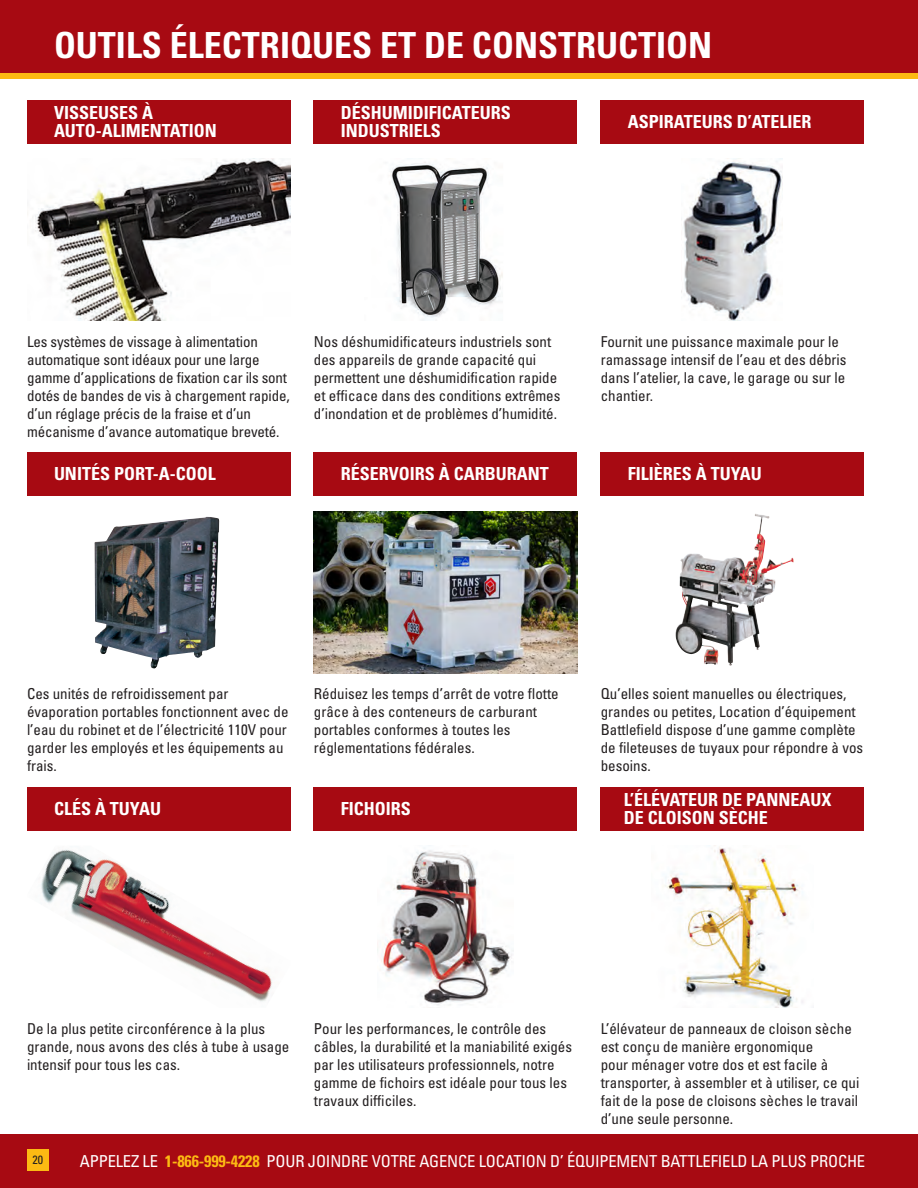
<style>
.page{position:relative;width:918px;height:1188px;background:#fff}
.page>*{position:absolute;margin:0;border:0;box-sizing:border-box;transform-origin:0 0}
.t1{font:700 condensed 36px "Univers LT Std";color:#fff}
.t2{font:700 condensed 18px/18px "Univers LT Std";color:#fff}
.t3{font:condensed 16.5px "Univers LT Std";letter-spacing:-.01em;color:#fff}
.t4{font:condensed 15px/18px "Univers LT Std";color:#231f20}
.t5{font:condensed 12px "Univers LT Std";color:#231f20}
.s1{font-weight:700;color:#fcba13}
</style>
<div class="page">
<div style="left:0;top:0;width:918px;height:76px;background:#a70a12"></div>
<div style="left:0;top:1134px;width:918px;height:54px;background:#a70a12"></div>
<div style="left:27px;top:1149px;width:22px;height:22px;background:#fcba13"></div>
<div style="left:0;top:73px;width:918px;height:5px;background:#fcba13"></div>
<div style="left:27px;top:100px;width:263px;height:43px;background:#a70a12"></div>
<div style="left:314px;top:100px;width:263px;height:43px;background:#a70a12"></div>
<div style="left:601px;top:100px;width:263px;height:43px;background:#a70a12"></div>
<img style="left:32px;top:159px;width:258px;height:162px">
<img style="left:391px;top:162px;width:112px;height:159px">
<img style="left:683px;top:160px;width:100px;height:161px">
<div style="left:27px;top:452px;width:263px;height:44px;background:#a70a12"></div>
<div style="left:314px;top:452px;width:263px;height:44px;background:#a70a12"></div>
<div style="left:601px;top:452px;width:263px;height:44px;background:#a70a12"></div>
<div style="left:27px;top:787px;width:263px;height:43px;background:#a70a12"></div>
<div style="left:314px;top:787px;width:263px;height:43px;background:#a70a12"></div>
<div style="left:601px;top:787px;width:263px;height:43px;background:#a70a12"></div>
<img style="left:95px;top:517px;width:124px;height:151px">
<img style="left:314px;top:511px;width:263px;height:162px">
<img style="left:742px;top:514px;width:19px;height:53px">
<img style="left:41px;top:849px;width:231px;height:153px">
<img style="left:381px;top:847px;width:132px;height:159px">
<img style="left:663px;top:847px;width:140px;height:161px">
<p class="t1" style="left:54px;top:23px;width:660px">OUTILS ÉLECTRIQUES ET DE CONSTRUCTION</p>
<p class="t2" style="left:54px;top:104px;width:164px">VISSEUSES À<br>AUTO-ALIMENTATION</p>
<p class="t2" style="left:341px;top:104px;width:171px">DÉSHUMIDIFICATEURS<br>INDUSTRIELS</p>
<p class="t2" style="left:628px;top:113px;width:185px">ASPIRATEURS D’ATELIER</p>
<p class="t4" style="left:27px;top:332px;width:264px">Les systèmes de vissage à alimentation automatique sont idéaux pour une large gamme d’applications de fixation car ils sont dotés de bandes de vis à chargement rapide, d’un réglage précis de la fraise et d’un mécanisme d’avance automatique breveté.</p>
<p class="t4" style="left:314px;top:332px;width:248px">Nos déshumidificateurs industriels sont des appareils de grande capacité qui permettent une déshumidification rapide et efficace dans des conditions extrêmes d’inondation et de problèmes d’humidité.</p>
<p class="t4" style="left:601px;top:332px;width:247px">Fournit une puissance maximale pour le ramassage intensif de l’eau et des débris dans l’atelier, la cave, le garage ou sur le chantier.</p>
<p class="t2" style="left:54px;top:464px;width:163px">UNITÉS PORT-A-COOL</p>
<p class="t2" style="left:341px;top:464px;width:210px">RÉSERVOIRS À CARBURANT</p>
<p class="t2" style="left:628px;top:464px;width:136px">FILIÈRES À TUYAU</p>
<p class="t4" style="left:27px;top:685px;width:263px">Ces unités de refroidissement par évaporation portables fonctionnent avec de l’eau du robinet et de l’électricité 110V pour garder les employés et les équipements au frais.</p>
<p class="t4" style="left:314px;top:685px;width:246px">Réduisez les temps d’arrêt de votre flotte grâce à des conteneurs de carburant portables conformes à toutes les réglementations fédérales.</p>
<p class="t4" style="left:601px;top:685px;width:264px">Qu’elles soient manuelles ou électriques, grandes ou petites, Location d’équipement Battlefield dispose d’une gamme complète de fileteuses de tuyaux pour répondre à vos besoins.</p>
<p class="t2" style="left:54px;top:800px;width:109px">CLÉS À TUYAU</p>
<p class="t2" style="left:341px;top:800px;width:72px">FICHOIRS</p>
<p class="t2" style="left:624px;top:791px;width:209px">L’ÉLÉVATEUR DE PANNEAUX<br>DE CLOISON SÈCHE</p>
<p class="t4" style="left:27px;top:1019px;width:264px">De la plus petite circonférence à la plus grande, nous avons des clés à tube à usage intensif pour tous les cas.</p>
<p class="t4" style="left:314px;top:1019px;width:260px">Pour les performances, le contrôle des câbles, la durabilité et la maniabilité exigés par les utilisateurs professionnels, notre gamme de fichoirs est idéale pour tous les travaux difficiles.</p>
<p class="t4" style="left:601px;top:1019px;width:260px">L’élévateur de panneaux de cloison sèche est conçu de manière ergonomique<br>pour ménager votre dos et est facile à transporter, à assembler et à utiliser, ce qui fait de la pose de cloisons sèches le travail d’une seule personne.</p>
<p class="t5" style="left:33px;top:1152px;width:12px">20</p>
<p class="t3" style="left:80px;top:1151px;width:787px">APPELEZ LE <span class="s1">1-866-999-4228</span> POUR JOINDRE VOTRE AGENCE LOCATION D’ ÉQUIPEMENT BATTLEFIELD LA PLUS PROCHE</p>
</div>
